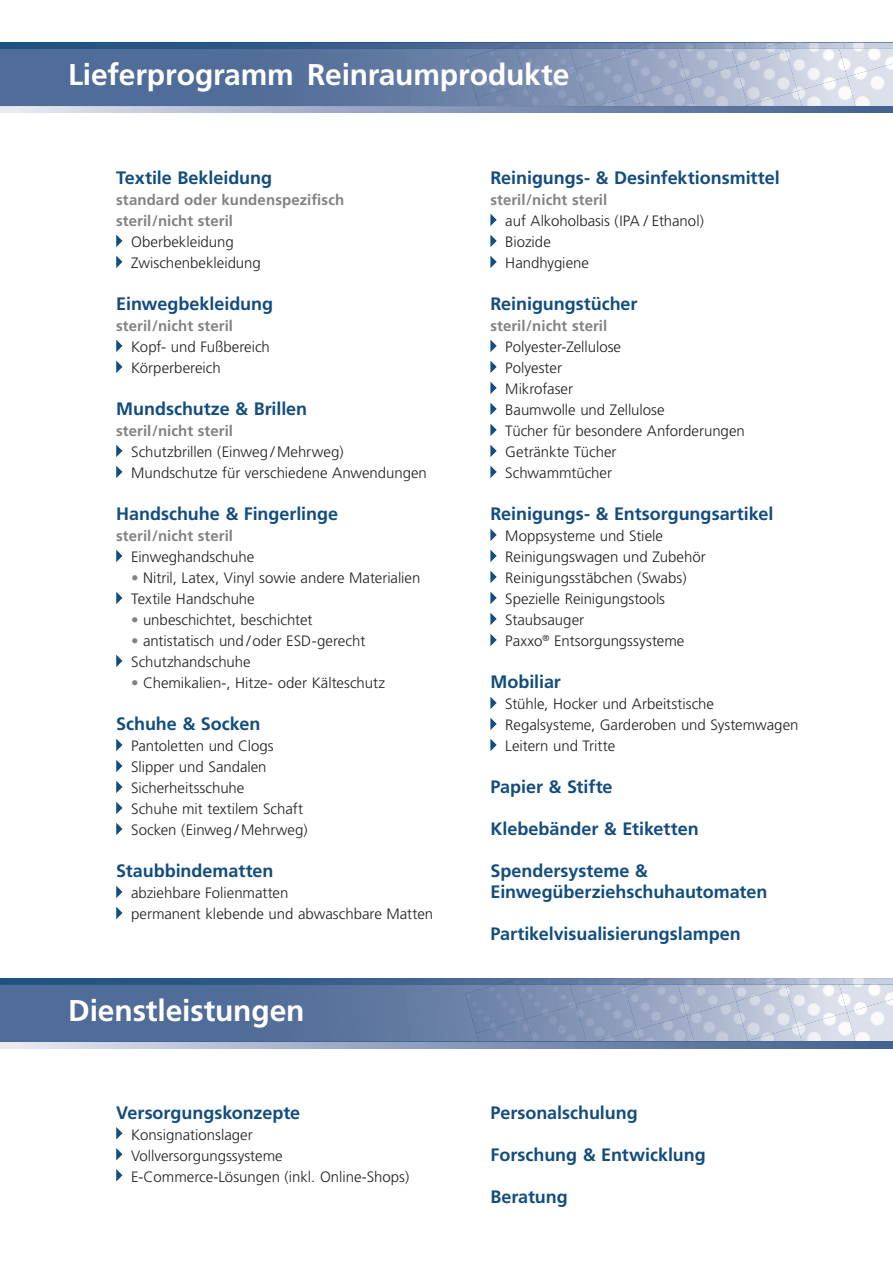
<style>
.page{position:relative;width:893px;height:1263px;background:#fff}
.page>*{position:absolute;margin:0;border:0;box-sizing:border-box;transform-origin:0 0}
.t1{font:700 30px "Frutiger";letter-spacing:-.005em;color:#fff}
.t2{font:700 18px/21px "Frutiger";color:#134d7e}
.t3{font:300 15px/21px "Frutiger";color:#231f20}
.t4{font:700 15px/21px "Frutiger";letter-spacing:.005em;color:#808285}
.s1{color:#808285}
</style>
<div class="page">
<svg style="left:116px;top:235px;width:6px;height:12px"></svg>
<svg style="left:116px;top:256px;width:6px;height:12px"></svg>
<svg style="left:116px;top:340px;width:6px;height:12px"></svg>
<svg style="left:116px;top:361px;width:6px;height:12px"></svg>
<svg style="left:116px;top:445px;width:6px;height:12px"></svg>
<svg style="left:116px;top:466px;width:6px;height:12px"></svg>
<svg style="left:116px;top:550px;width:6px;height:12px"></svg>
<svg style="left:116px;top:592px;width:6px;height:12px"></svg>
<svg style="left:116px;top:655px;width:6px;height:12px"></svg>
<svg style="left:116px;top:739px;width:6px;height:12px"></svg>
<svg style="left:116px;top:760px;width:6px;height:12px"></svg>
<svg style="left:116px;top:781px;width:6px;height:12px"></svg>
<svg style="left:116px;top:802px;width:6px;height:12px"></svg>
<svg style="left:116px;top:823px;width:6px;height:12px"></svg>
<svg style="left:116px;top:886px;width:6px;height:12px"></svg>
<svg style="left:116px;top:907px;width:6px;height:12px"></svg>
<svg style="left:116px;top:1127px;width:6px;height:12px"></svg>
<svg style="left:116px;top:1148px;width:6px;height:12px"></svg>
<svg style="left:116px;top:1169px;width:6px;height:12px"></svg>
<svg style="left:0;top:49px;width:476px;height:57px;background:#55719b"></svg>
<img style="left:465px;top:49px;width:51px;height:49px">
<img style="left:516px;top:49px;width:54px;height:34px">
<img style="left:570px;top:49px;width:54px;height:20px">
<img style="left:476px;top:83px;width:50px;height:23px">
<img style="left:526px;top:69px;width:50px;height:37px">
<img style="left:576px;top:55px;width:49px;height:51px">
<img style="left:625px;top:49px;width:53px;height:45px">
<img style="left:678px;top:49px;width:53px;height:31px">
<img style="left:731px;top:49px;width:54px;height:17px">
<img style="left:595px;top:94px;width:42px;height:12px">
<img style="left:637px;top:80px;width:50px;height:26px">
<img style="left:687px;top:66px;width:51px;height:40px">
<img style="left:736px;top:51px;width:50px;height:54px">
<img style="left:786px;top:49px;width:53px;height:42px">
<img style="left:839px;top:49px;width:54px;height:28px">
<img style="left:748px;top:91px;width:49px;height:15px">
<img style="left:797px;top:77px;width:50px;height:29px">
<img style="left:847px;top:64px;width:46px;height:42px">
<svg style="left:0;top:984px;width:476px;height:58px;background:#54709a"></svg>
<img style="left:465px;top:984px;width:51px;height:49px">
<img style="left:516px;top:984px;width:54px;height:35px">
<img style="left:570px;top:984px;width:54px;height:20px">
<img style="left:476px;top:1019px;width:50px;height:23px">
<img style="left:526px;top:1004px;width:50px;height:38px">
<img style="left:576px;top:990px;width:49px;height:52px">
<img style="left:625px;top:984px;width:53px;height:46px">
<img style="left:678px;top:984px;width:53px;height:31px">
<img style="left:731px;top:984px;width:54px;height:17px">
<img style="left:595px;top:1030px;width:42px;height:12px">
<img style="left:637px;top:1015px;width:50px;height:27px">
<img style="left:687px;top:1001px;width:57px;height:41px">
<img style="left:736px;top:987px;width:50px;height:54px">
<img style="left:786px;top:984px;width:53px;height:42px">
<img style="left:839px;top:984px;width:54px;height:28px">
<img style="left:748px;top:1026px;width:49px;height:16px">
<img style="left:797px;top:1012px;width:50px;height:30px">
<img style="left:847px;top:999px;width:46px;height:43px">
<img style="left:0;top:43px;width:497px;height:6px">
<img style="left:497px;top:43px;width:48px;height:6px">
<img style="left:545px;top:43px;width:50px;height:6px">
<img style="left:595px;top:43px;width:34px;height:6px">
<img style="left:629px;top:43px;width:65px;height:6px">
<img style="left:694px;top:43px;width:50px;height:6px">
<img style="left:744px;top:43px;width:17px;height:6px">
<img style="left:761px;top:43px;width:82px;height:6px">
<img style="left:843px;top:43px;width:50px;height:6px">
<img style="left:0;top:978px;width:497px;height:6px">
<img style="left:497px;top:978px;width:48px;height:6px">
<img style="left:545px;top:978px;width:50px;height:6px">
<img style="left:595px;top:978px;width:99px;height:6px">
<svg style="left:644px;top:978px;width:8px;height:2px"></svg>
<img style="left:629px;top:980px;width:17px;height:4px">
<img style="left:694px;top:978px;width:50px;height:6px">
<img style="left:744px;top:978px;width:17px;height:6px">
<img style="left:761px;top:978px;width:82px;height:6px">
<img style="left:843px;top:978px;width:50px;height:6px">
<svg style="left:0;top:107px;width:893px;height:6px;background:#8e9ebc"></svg>
<img style="left:582px;top:106px;width:35px;height:1px">
<svg style="left:617px;top:106px;width:17px;height:1px"></svg>
<img style="left:634px;top:106px;width:52px;height:1px">
<img style="left:686px;top:106px;width:52px;height:1px">
<svg style="left:738px;top:105px;width:17px;height:2px"></svg>
<img style="left:755px;top:106px;width:34px;height:1px">
<img style="left:789px;top:106px;width:52px;height:1px">
<img style="left:841px;top:106px;width:52px;height:1px">
<svg style="left:0;top:1043px;width:893px;height:5px;background:#8e9ebc"></svg>
<img style="left:0;top:1042px;width:893px;height:1px">
<svg style="left:490px;top:214px;width:7px;height:12px"></svg>
<svg style="left:490px;top:235px;width:7px;height:12px"></svg>
<svg style="left:490px;top:256px;width:7px;height:12px"></svg>
<svg style="left:490px;top:340px;width:7px;height:12px"></svg>
<svg style="left:490px;top:361px;width:7px;height:12px"></svg>
<svg style="left:490px;top:382px;width:7px;height:12px"></svg>
<svg style="left:490px;top:403px;width:7px;height:12px"></svg>
<svg style="left:490px;top:424px;width:7px;height:12px"></svg>
<svg style="left:490px;top:445px;width:7px;height:12px"></svg>
<svg style="left:490px;top:466px;width:7px;height:12px"></svg>
<svg style="left:490px;top:529px;width:7px;height:12px"></svg>
<svg style="left:490px;top:550px;width:7px;height:12px"></svg>
<svg style="left:490px;top:571px;width:7px;height:12px"></svg>
<svg style="left:490px;top:592px;width:7px;height:12px"></svg>
<svg style="left:490px;top:613px;width:7px;height:12px"></svg>
<svg style="left:490px;top:634px;width:7px;height:12px"></svg>
<svg style="left:490px;top:697px;width:7px;height:12px"></svg>
<svg style="left:490px;top:718px;width:7px;height:12px"></svg>
<svg style="left:490px;top:739px;width:7px;height:12px"></svg>
<h1 class="t1" style="left:68px;top:57px;width:503px">Lieferprogramm Reinraumprodukte</h1>
<p class="t2" style="left:116px;top:167px;width:157px">Textile Bekleidung</p>
<p class="t4" style="left:116px;top:189px;width:230px">standard oder kundenspezifisch steril/nicht steril</p>
<p class="t3" style="left:131px;top:231px;width:131px">Oberbekleidung<br>Zwischenbekleidung</p>
<p class="t2" style="left:116px;top:293px;width:158px">Einwegbekleidung</p>
<p class="t4" style="left:116px;top:315px;width:118px">steril/nicht steril</p>
<p class="t3" style="left:131px;top:336px;width:140px">Kopf- und Fußbereich<br>Körperbereich</p>
<p class="t2" style="left:116px;top:398px;width:193px">Mundschutze &amp; Brillen</p>
<p class="t4" style="left:116px;top:420px;width:118px">steril/nicht steril</p>
<p class="t3" style="left:131px;top:441px;width:297px">Schutzbrillen (Einweg / Mehrweg)<br>Mundschutze für verschiedene Anwendungen</p>
<p class="t2" style="left:116px;top:503px;width:223px">Handschuhe &amp; Fingerlinge</p>
<p class="t4" style="left:116px;top:525px;width:118px">steril/nicht steril</p>
<p class="t3" style="left:131px;top:546px;width:125px">Einweghandschuhe</p>
<p class="t3" style="left:131px;top:567px;width:291px"><span class="s1">•</span> Nitril, Latex, Vinyl sowie andere Materialien<br>Textile Handschuhe</p>
<p class="t3" style="left:131px;top:609px;width:183px"><span class="s1">•</span> unbeschichtet, beschichtet</p>
<p class="t3" style="left:131px;top:630px;width:236px"><span class="s1">•</span> antistatisch und /oder ESD-gerecht<br>Schutzhandschuhe</p>
<p class="t3" style="left:131px;top:672px;width:255px"><span class="s1">•</span> Chemikalien-, Hitze- oder Kälteschutz</p>
<p class="t2" style="left:116px;top:713px;width:146px">Schuhe &amp; Socken</p>
<p class="t3" style="left:131px;top:735px;width:178px">Pantoletten und Clogs<br>Slipper und Sandalen<br>Sicherheitsschuhe<br>Schuhe mit textilem Schaft<br>Socken (Einweg / Mehrweg)</p>
<p class="t2" style="left:116px;top:860px;width:159px">Staubbindematten</p>
<p class="t3" style="left:131px;top:882px;width:304px">abziehbare Folienmatten<br>permanent klebende und abwaschbare Matten</p>
<h1 class="t1" style="left:68px;top:993px;width:238px">Dienstleistungen</h1>
<p class="t2" style="left:116px;top:1101px;width:186px">Versorgungskonzepte</p>
<p class="t3" style="left:131px;top:1124px;width:280px">Konsignationslager<br>Vollversorgungssysteme<br>E-Commerce-Lösungen (inkl. Online-Shops)</p>
<p class="t2" style="left:490px;top:167px;width:291px">Reinigungs- &amp; Desinfektionsmittel</p>
<p class="t4" style="left:490px;top:189px;width:118px">steril/nicht steril</p>
<p class="t3" style="left:505px;top:210px;width:200px">auf Alkoholbasis (IPA / Ethanol)<br>Biozide<br>Handhygiene</p>
<p class="t2" style="left:490px;top:293px;width:149px">Reinigungstücher</p>
<p class="t4" style="left:490px;top:315px;width:118px">steril/nicht steril</p>
<p class="t3" style="left:505px;top:336px;width:241px">Polyester-Zellulose<br>Polyester<br>Mikrofaser<br>Baumwolle und Zellulose<br>Tücher für besondere Anforderungen<br>Getränkte Tücher<br>Schwammtücher</p>
<p class="t2" style="left:490px;top:503px;width:284px">Reinigungs- &amp; Entsorgungsartikel</p>
<p class="t3" style="left:505px;top:525px;width:202px">Moppsysteme und Stiele<br>Reinigungswagen und Zubehör<br>Reinigungsstäbchen (Swabs)<br>Spezielle Reinigungstools<br>Staubsauger<br>Paxxo<sup>®</sup> Entsorgungssysteme</p>
<p class="t2" style="left:490px;top:671px;width:72px">Mobiliar</p>
<p class="t3" style="left:505px;top:693px;width:295px">Stühle, Hocker und Arbeitstische<br>Regalsysteme, Garderoben und Systemwagen<br>Leitern und Tritte</p>
<p class="t2" style="left:490px;top:776px;width:124px">Papier &amp; Stifte</p>
<p class="t2" style="left:490px;top:818px;width:210px">Klebebänder &amp; Etiketten</p>
<p class="t2" style="left:490px;top:860px;width:279px">Spendersysteme &amp;<br>Einwegüberzieh schuhautomaten</p>
<p class="t2" style="left:490px;top:923px;width:252px">Partikelvisualisierungslampen</p>
<p class="t2" style="left:490px;top:1101px;width:149px">Personalschulung</p>
<p class="t2" style="left:490px;top:1143px;width:217px">Forschung &amp; Entwicklung</p>
<p class="t2" style="left:490px;top:1185px;width:79px">Beratung</p>
</div>
